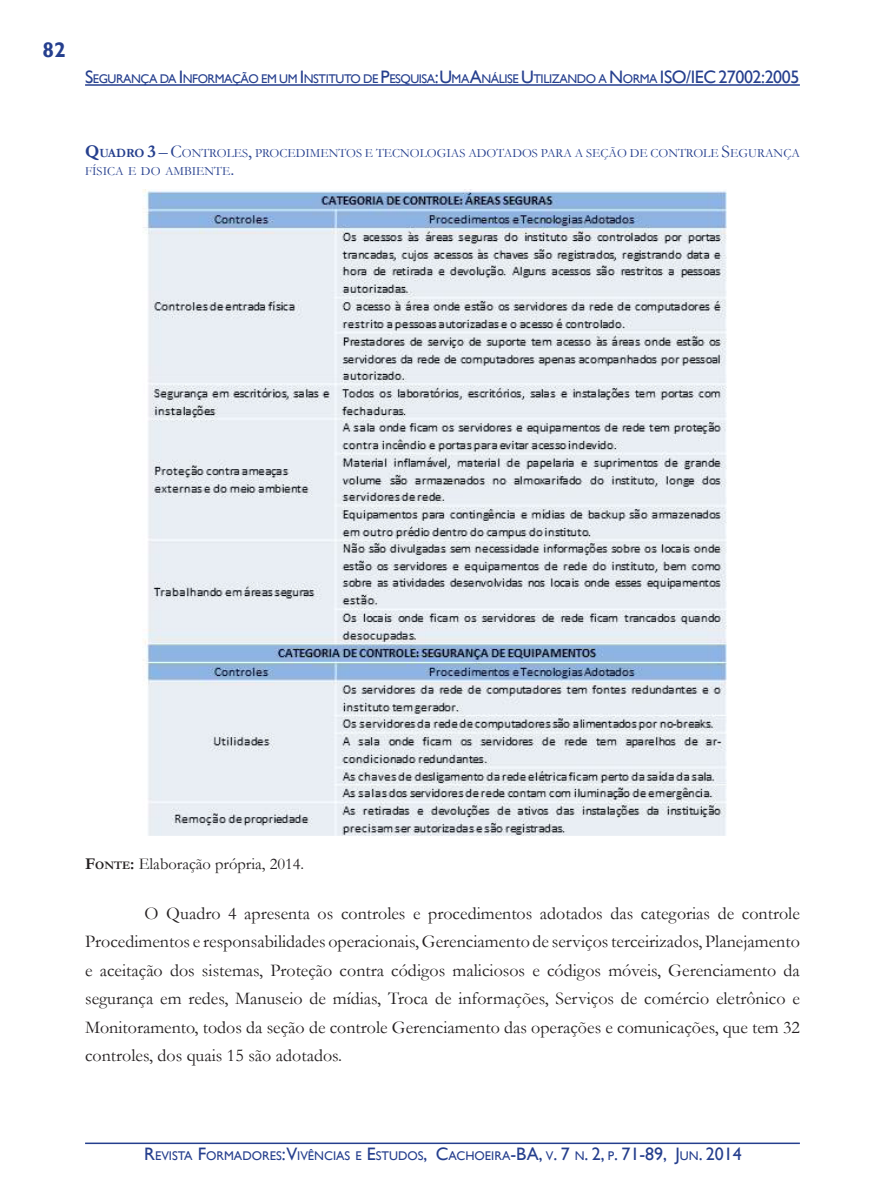
<style>
.page{position:relative;width:885px;height:1183px;background:#fff}
.page>*{position:absolute;margin:0;border:0;box-sizing:border-box;transform-origin:0 0}
.t1{font:700 21px "Gill Sans";color:#253f8e}
.t2{font:18px/28.5px "Garamond";color:#231f20;text-align:justify}
.t3{font:18px "Garamond";color:#253f8e}
.t4{font:16.5px "Garamond";color:#231f20}
.t5{font:12.6px "Garamond";color:#253f8e}
.t6{font:12.6px "Gill Sans";letter-spacing:-.035em;color:#253f8e}
.t7{font:12.6px "Gill Sans";color:#253f8e}
.s1{font-size:18px}
.s2{font-weight:700;font-size:18px}
.s3{font-weight:700}
.s4{font-weight:700;font-size:11.55px}
</style>
<div class="page">
<hr style="left:85px;top:84px;width:714px;height:2px;background:#253f8e">
<hr style="left:85px;top:1142px;width:714px;height:1px;background:#253f8e">
<img style="left:143px;top:189px;width:584px;height:647px">
<p class="t1" style="left:43px;top:37px;width:25px">82</p>
<p class="t6" style="left:85px;top:71px;width:715px"><span class="s1">S</span>EGURANÇA DA <span class="s1">I</span>NFORMAÇÃO EM UM <span class="s1">I</span>NSTITUTO DE <span class="s1">P</span>ESQUISA<span class="s1">:U</span> MA<span class="s1">A</span>NÁLISE <span class="s1">U</span>TILIZANDO A <span class="s1">N</span> ORMA <span class="s1">ISO/IEC 27002:2005</span></p>
<p class="t5" style="left:85px;top:145px;width:245px"><span class="s2">Q</span><span class="s3">UADRO</span> <span class="s2">3</span> <span class="s1">– C</span>ONTROLES <span class="s1">,</span> PROCEDIMENT</p>
<p class="t5" style="left:346px;top:145px;width:40px">OSETECN</p>
<p class="t5" style="left:410px;top:145px;width:44px">OLOGIAS</p>
<p class="t5" style="left:468px;top:145px;width:333px">ADOTADOS PARA A SEÇÃO DE CONTROLE <span class="s1">S</span>EGURANÇA</p>
<p class="t5" style="left:85px;top:163px;width:20px">FÍSICA</p>
<p class="t5" style="left:128px;top:163px;width:65px">E DO AMBIENTE</p>
<p class="t3" style="left:230px;top:158px;width:5px">.</p>
<p class="t4" style="left:85px;top:852px;width:221px"><span class="s3">F</span><span class="s4">ONTE</span><span class="s3">:</span> Elaboração própria, 2014.</p>
<p class="t2" style="left:85px;top:897px;width:716px;text-indent:60px">O Quadro 4 apresenta os controles e procedimentos adotados das categorias de controle Procedimentos e responsabilidades operacionais, Gerenciamento de serviços terceirizados, Planejamento e aceitação dos sistemas, Proteção contra códigos maliciosos e códigos móveis, Gerenciamento da segurança em redes, Manuseio de mídias, Troca de informações, Serviços de comércio eletrônico e Monitoramento, todos da seção de controle Gerenciamento das operações e comunicações, que tem 32 controles, dos quais 15 são adotados.</p>
<p class="t7" style="left:144px;top:1148px;width:599px"><span class="s1">R</span>EVISTA <span class="s1">F</span>ORMADORES<span class="s1">:V</span>IVÊNCIAS E <span class="s1">E</span>STUDOS<span class="s1">, C</span>ACHOEIRA<span class="s1">-BA,</span> V<span class="s1">. 7</span> N<span class="s1">. 2,</span> P<span class="s1">. 71-89, J</span>UN<span class="s1">. 2014</span></p>
</div>
